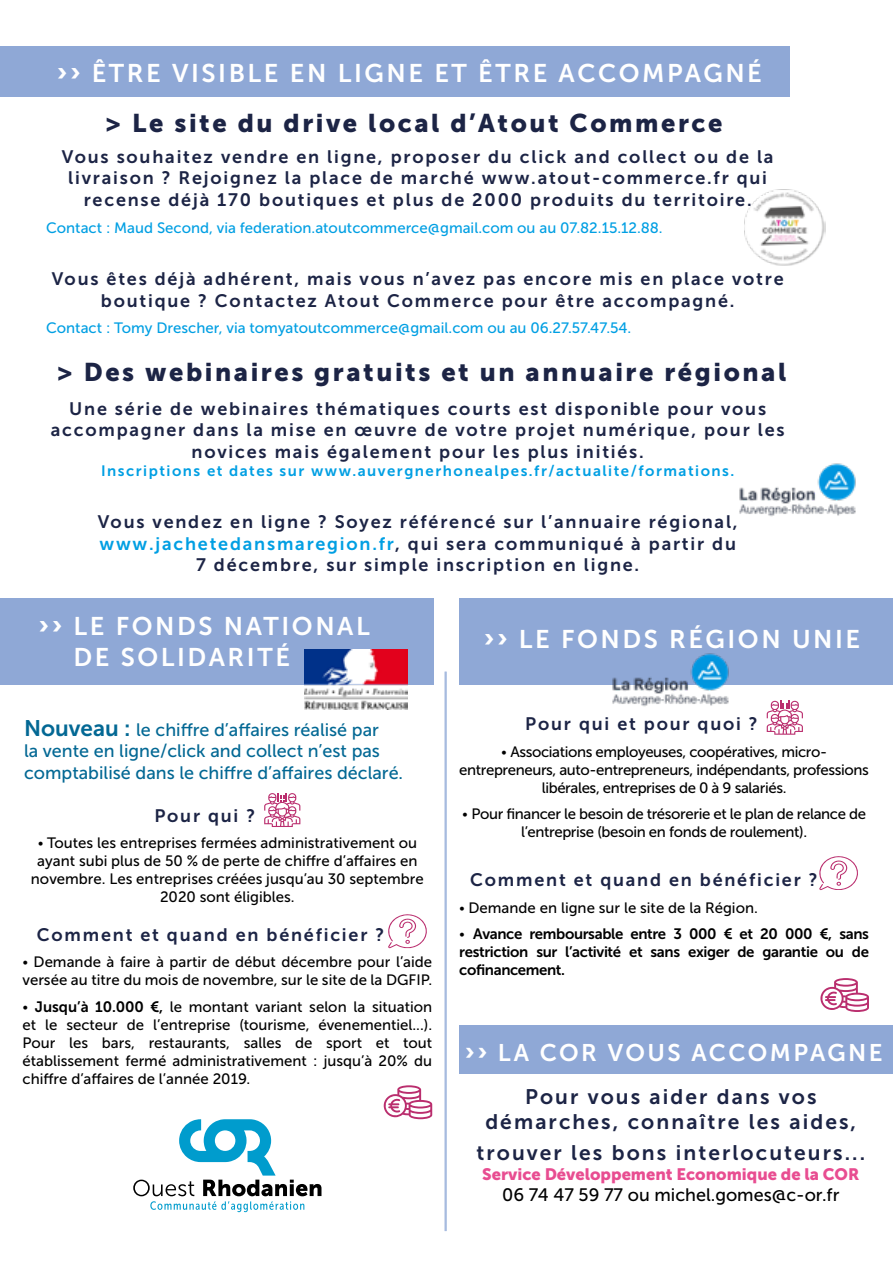
<style>
.page{position:relative;width:893px;height:1263px;background:#fff}
.page>*{position:absolute;margin:0;border:0;box-sizing:border-box;transform-origin:0 0}
.t1{font:25.5px/30.6px "Museo Sans 700";letter-spacing:.1em;color:#fff}
.t2{font:25.5px "Museo Sans 900";letter-spacing:.1em;color:#1c2445}
.t3{font:24px "Museo Sans 700";letter-spacing:.1em;color:#fff}
.t4{font:21px/25.2px "Museo Sans 700";letter-spacing:.1em;color:#1c2445;text-align:center}
.t5{font:18px/21.6px "Museo Sans 700";letter-spacing:.1em;color:#1c2445;text-align:center}
.t6{font:18px/21.6px "Museo Sans 500";color:#036894}
.t7{font:18px "Museo Sans 500";color:#000}
.t8{font:16.5px "Museo Sans 900";color:#e84d91}
.t9{font:15px/18px "Museo Sans 500";color:#000;text-align:center}
.t10{font:15px/18px "Museo Sans 500";letter-spacing:-.025em;color:#000;text-align:center}
.t11{font:15px "Museo Sans 500";color:#009fe3}
.t12{font:15px/18px "Museo Sans 700";letter-spacing:-.025em;color:#000;text-align:justify}
.t13{font:15px "Museo Sans 700";letter-spacing:.1em;color:#009fe3}
.s1{font-family:"Museo Sans 900"}
.s2{color:#009fe3}
.s3{font-family:"Museo Sans 700";font-size:22.5px}
.s4{font-family:"Museo Sans 100"}
.s5{font-family:"Museo Sans 700"}
</style>
<div class="page">
<div style="left:0;top:47px;width:789px;height:50px;background:#8fa8d6"></div>
<svg style="left:133px;top:1119px;width:188px;height:93px"></svg>
<hr style="left:446px;top:671px;width:1px;height:560px;background:#8da7d6">
<hr style="left:445px;top:671px;width:1px;height:560px;background:#8da7d6">
<svg style="left:264px;top:793px;width:36px;height:34px"></svg>
<div style="left:0;top:598px;width:434px;height:87px;background:#8fa8d6"></div>
<div style="left:459px;top:598px;width:434px;height:87px;background:#8fa8d6"></div>
<svg style="left:384px;top:1085px;width:48px;height:34px"></svg>
<svg style="left:767px;top:701px;width:36px;height:34px"></svg>
<svg style="left:819px;top:856px;width:39px;height:35px"></svg>
<svg style="left:820px;top:978px;width:49px;height:34px"></svg>
<div style="left:459px;top:1025px;width:434px;height:49px;background:#8fa8d6"></div>
<img style="left:739px;top:463px;width:117px;height:54px">
<img style="left:612px;top:653px;width:117px;height:54px">
<img style="left:744px;top:189px;width:82px;height:77px">
<img style="left:305px;top:650px;width:103px;height:59px">
<svg style="left:388px;top:914px;width:39px;height:35px"></svg>
<h1 class="t1" style="left:57px;top:57px;width:707px"><span class="s1">››</span> ÊTRE VISIBLE EN LIGNE ET ÊTRE ACCOMPAGNÉ</h1>
<h1 class="t2" style="left:105px;top:109px;width:619px">&gt; Le site du drive local d’Atout Commerce</h1>
<p class="t5" style="left:62px;top:146px;width:713px">Vous souhaitez vendre en ligne, proposer du click and collect ou de la livraison ? Rejoignez la place de marché www.atout-commerce.fr qui recense déjà 170 boutiques et plus de 2000 produits du territoire.</p>
<p class="t11" style="left:46px;top:219px;width:618px">Contact : Maud Second, via federation.atoutcommerce@gmail.com ou au 07.82.15.12.88.</p>
<p class="t5" style="left:52px;top:268px;width:733px">Vous êtes déjà adhérent, mais vous n’avez pas encore mis en place votre boutique ? Contactez Atout Commerce pour être accompagné.</p>
<p class="t11" style="left:46px;top:320px;width:587px">Contact : Tomy Drescher, via tomyatoutcommerce@gmail.com ou au 06.27.57.47.54.</p>
<h1 class="t2" style="left:57px;top:357px;width:731px">&gt; Des webinaires gratuits et un annuaire régional</h1>
<p class="t5" style="left:51px;top:398px;width:735px">Une série de webinaires thématiques courts est disponible pour vous accompagner dans la mise en œuvre de votre projet numérique, pour les novices mais également pour les plus initiés.</p>
<p class="t13" style="left:101px;top:462px;width:635px">Inscriptions et dates sur www.auvergnerhonealpes.fr/actualite/formations.</p>
<p class="t5" style="left:98px;top:511px;width:641px">Vous vendez en ligne ? Soyez référencé sur l’annuaire régional, <span class="s2">www.jachetedansmaregion.fr</span>, qui sera communiqué à partir du<br>7 décembre, sur simple inscription en ligne.</p>
<h1 class="t1" style="left:73px;top:611px;width:298px;text-indent:-35px"><span class="s1">››</span> LE FONDS NATIONAL<br>DE SOLIDARITÉ</h1>
<h1 class="t1" style="left:484px;top:624px;width:378px"><span class="s1">››</span> LE FONDS RÉGION UNIE</h1>
<p class="t6" style="left:24px;top:718px;width:381px"><span class="s3">Nouveau :</span> le chiffre d’affaires réalisé par<br>la vente en ligne/click and collect n’est pas comptabilisé dans le chiffre d’affaires déclaré.</p>
<p class="t5" style="left:154px;top:805px;width:102px">Pour qui ?</p>
<p class="t9" style="left:31px;top:834px;width:394px"><span class="s4">•</span> Toutes les entreprises fermées administrativement ou ayant subi plus de 50 % de perte de chiffre d’affaires en novembre. Les entreprises créées jusqu’au 30 septembre 2020 sont éligibles.</p>
<p class="t5" style="left:37px;top:924px;width:349px">Comment et quand en bénéficier ?</p>
<p class="t9" style="left:23px;top:953px;width:411px;text-align:left"><span class="s4">•</span> Demande à faire à partir de début décembre pour l’aide versée au titre du mois de novembre, sur le site de la DGFIP.</p>
<p class="t9" style="left:23px;top:998px;width:411px;text-align:justify"><span class="s4">•</span> <span class="s5">Jusqu’à 10.000 €,</span> le montant variant selon la situation et le secteur de l’entreprise (tourisme, évenementiel...).<br>Pour les bars, restaurants, salles de sport et tout établissement fermé administrativement : jusqu’à 20% du chiffre d’affaires de l’année 2019.</p>
<p class="t5" style="left:525px;top:713px;width:234px">Pour qui et pour quoi ?</p>
<p class="t10" style="left:459px;top:743px;width:411px"><span class="s4">•</span> Associations employeuses, coopératives, micro&shy;entrepreneurs, auto-entrepreneurs, indépendants, professions libérales, entreprises de 0 à 9 salariés.</p>
<p class="t10" style="left:462px;top:805px;width:405px"><span class="s4">•</span> Pour financer le besoin de trésorerie et le plan de relance de l’entreprise (besoin en fonds de roulement).</p>
<p class="t5" style="left:470px;top:869px;width:349px">Comment et quand en bénéficier ?</p>
<p class="t9" style="left:459px;top:899px;width:300px"><span class="s4">•</span> Demande en ligne sur le site de la Région.</p>
<p class="t12" style="left:459px;top:925px;width:411px"><span class="s4">•</span> Avance remboursable entre 3 000 € et 20 000 €, sans restriction sur l’activité et sans exiger de garantie ou de cofinancement.</p>
<h2 class="t3" style="left:465px;top:1039px;width:419px"><span class="s1">››</span> LA COR VOUS ACCOMPAGNE</h2>
<p class="t4" style="left:485px;top:1084px;width:372px">Pour vous aider dans vos démarches, connaître les aides,</p>
<p class="t4" style="left:476px;top:1140px;width:390px">trouver les bons interlocuteurs...</p>
<p class="t8" style="left:482px;top:1164px;width:379px">Service Développement Economique de la COR</p>
<p class="t7" style="left:502px;top:1185px;width:339px">06 74 47 59 77 ou michel.gomes@c-or.fr</p>
</div>
